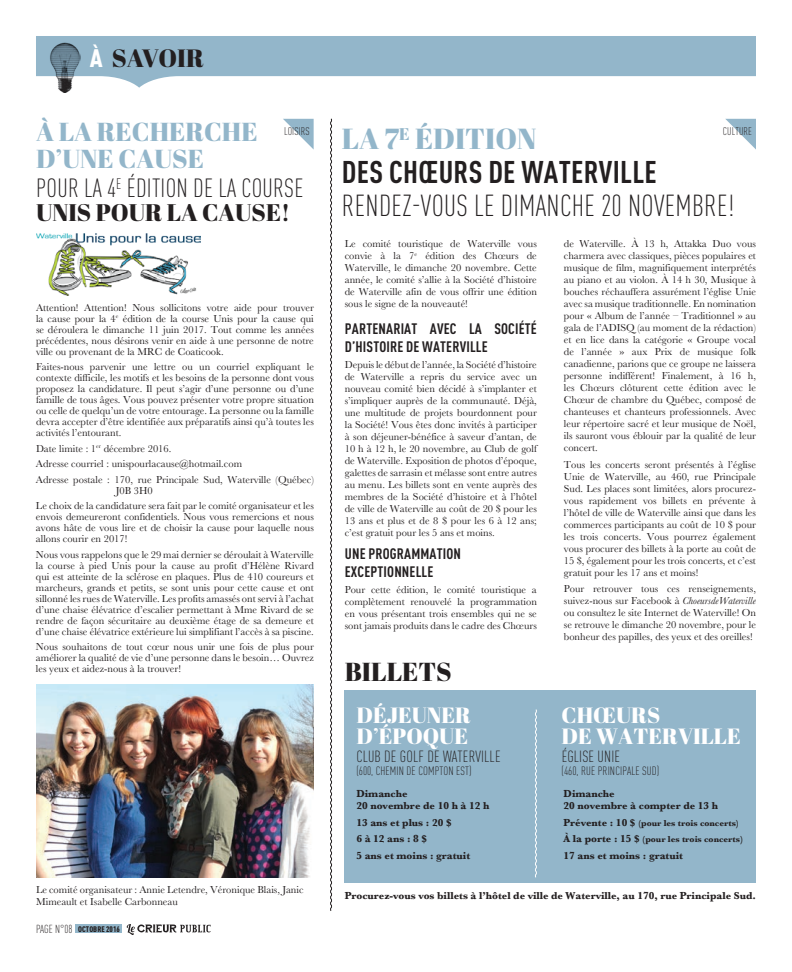
<style>
.page{position:relative;width:792px;height:972px;background:#fff}
.page>*{position:absolute;margin:0;border:0;box-sizing:border-box;transform-origin:0 0}
.t1{font:700 condensed 31px "DINOT";letter-spacing:.01em;color:#231f20}
.t2{font:300 condensed 30px "DINOT";letter-spacing:.01em;color:#231f20}
.t3{font:29px "Abril Fatface";color:#93b6ca}
.t4{font:300 condensed 26px "DINOT";letter-spacing:.01em;color:#231f20}
.t5{font:26px/27px "Abril Fatface";color:#93b6ca}
.t6{font:26px "Abril Fatface";color:#231f20}
.t7{font:25px "Abril Fatface";color:#231f20}
.t8{font:24px "Abril Fatface";color:#231f20}
.t9{font:22px/21px "Abril Fatface";color:#fff}
.t10{font:300 condensed 16px "DINOT";letter-spacing:.01em;color:#231f20}
.t11{font:700 condensed 15px/18px "DINOT";letter-spacing:.01em;color:#231f20}
.t12{font:300 condensed 12px "DINOT";letter-spacing:.01em;color:#231f20}
.t13{font:300 condensed 11.5px "DINOT";color:#231f20}
.t14{font:300 condensed 11px "DINOT";letter-spacing:.01em;color:#231f20}
.t15{font:10.5px/12px "Baskerville";color:#231f20;text-align:justify}
.t16{font:700 10.5px/12px "Baskerville";color:#231f20}
.t17{font:700 9px/16.5px "Baskerville";color:#231f20}
.t18{font:900 condensed 8px "DINOT";letter-spacing:.01em;color:#231f20}
.s1{font-family:"DINOT";font-weight:900;font-stretch:condensed;color:#fff}
.s2{font-weight:300;font-size:11.5px}
.s3{font-family:"Bask Old Face"}
.s4{font-style:italic}
.s5{font-size:10.5px}
</style>
<div class="page">
<div style="left:76px;top:924px;width:46px;height:9px;background:#93b6ca"></div>
<svg style="left:127px;top:924px;width:84px;height:11px"></svg>
<svg style="left:36px;top:36px;width:720px;height:52px;fill:#93b6ca"></svg>
<img style="left:50px;top:42px;width:31px;height:50px">
<div style="left:345px;top:690px;width:411px;height:192px;background:#93b6ca"></div>
<img style="left:36px;top:684px;width:278px;height:194px">
<svg style="left:330px;top:118px;width:2px;height:793px;background:#868384"></svg>
<svg style="left:535px;top:709px;width:2px;height:169px"></svg>
<svg style="left:283px;top:119px;width:31px;height:31px"></svg>
<svg style="left:725px;top:119px;width:31px;height:31px"></svg>
<img style="left:36px;top:234px;width:164px;height:61px">
<h3 class="t7" style="left:90px;top:41px;width:85px"><span class="s1">À</span>SAVOIR</h3>
<h3 class="t5" style="left:36px;top:118px;width:223px">À LA RECHERCHE<br>D’UNE CAUSE</h3>
<h3 class="t4" style="left:36px;top:173px;width:269px">POUR LA 4<sup>E</sup> ÉDITION DE LA COURSE</h3>
<h3 class="t8" style="left:36px;top:196px;width:256px">UNIS POUR LA CAUSE!</h3>
<h3 class="t3" style="left:342px;top:119px;width:195px">LA 7<sup>E</sup> ÉDITION</h3>
<h1 class="t1" style="left:342px;top:154px;width:316px">DES CHŒURS DE WATERVILLE</h1>
<h2 class="t2" style="left:342px;top:188px;width:394px">RENDEZ-VOUS LE DIMANCHE 20 NOVEMBRE!</h2>
<p class="t14" style="left:284px;top:125px;width:26px">LOISIRS</p>
<p class="t14" style="left:723px;top:125px;width:31px">CULTURE</p>
<p class="t15" style="left:36px;top:302px;width:279px;line-height:11px">Attention! Attention! Nous sollicitons votre aide pour trouver la cause pour la 4<sup>e</sup> édition de la course Unis pour la cause qui se déroulera le dimanche 11 juin 2017. Tout comme les années précédentes, nous désirons venir en aide à une personne de notre ville ou provenant de la MRC de Coaticook.</p>
<p class="t15" style="left:36px;top:361px;width:279px;line-height:11px">Faites-nous parvenir une lettre ou un courriel expliquant le contexte difficile, les motifs et les besoins de la personne dont vous proposez la candidature. Il peut s’agir d’une personne ou d’une famille de tous âges. Vous pouvez présenter votre propre situation ou celle de quelqu’un de votre entourage. La personne ou la famille devra accepter d’être identifiée aux préparatifs ainsi qu’à toutes les activités l’entourant.</p>
<p class="t15" style="left:36px;top:441px;width:279px;line-height:15.5px;text-align:left">Date limite : 1<sup>er</sup> décembre 2016.<br>Adresse courriel : unispourlacause@hotmail.com<br>Adresse postale : 170, rue Principale Sud, Waterville (Québec)</p>
<p class="t15" style="left:36px;top:483px;width:279px;line-height:15.5px;text-indent:80px">J0B 3H0<br>Le choix de la candidature sera fait par le comité organisateur et les</p>
<p class="t15" style="left:36px;top:511px;width:279px;line-height:11px">envois demeureront confidentiels. Nous vous remercions et nous avons hâte de vous lire et de choisir la cause pour laquelle nous allons courir en 2017!</p>
<p class="t15" style="left:36px;top:549px;width:279px;line-height:11px">Nous vous rappelons que le 29 mai dernier se déroulait à Waterville la course à pied Unis pour la cause au profit d’Hélène Rivard qui est atteinte de la sclérose en plaques. Plus de 410 coureurs et marcheurs, grands et petits, se sont unis pour cette cause et ont sillonné les rues de Waterville. Les profits amassés ont servi à l’achat d’une chaise élévatrice d’escalier permettant à Mme Rivard de se rendre de façon sécuritaire au deuxième étage de sa demeure et d’une chaise élévatrice extérieure lui simplifiant l’accès à sa piscine.</p>
<p class="t15" style="left:36px;top:641px;width:279px;line-height:11px">Nous souhaitons de tout cœur nous unir une fois de plus pour améliorer la qualité de vie d’une personne dans le besoin… Ouvrez les yeux et aidez-nous à la trouver!</p>
<p class="t15" style="left:36px;top:884px;width:269px">Le comité organisateur : Annie Letendre, Véronique Blais, Janic<br>Mimeault et Isabelle Carbonneau</p>
<p class="t13" style="left:36px;top:922px;width:5px">PAGE</p>
<p class="t18" style="left:55px;top:924px;width:66px"><span class="s2">N°08</span> OCTOBRE 2016</p>
<p class="t15" style="left:345px;top:238px;width:194px">Le comité touristique de Waterville vous convie à la 7<sup>e</sup> édition des Chœurs de Waterville, le dimanche 20 novembre. Cette année, le comité s’allie à la Société d’histoire de Waterville afin de vous offrir une édition sous le signe de la nouveauté!</p>
<h3 class="t11" style="left:345px;top:319px;width:193px">PARTENARIAT AVEC LA SOCIÉTÉ<br>D’HISTOIRE DE WATERVILLE</h3>
<p class="t15" style="left:345px;top:359px;width:194px">Depuis le début de l’année, la Société d’histoire de Waterville a repris du service avec un nouveau comité bien décidé à s’implanter et s’impliquer auprès de la communauté. Déjà, une multitude de projets bourdonnent pour la Société! Vous êtes donc invités à participer à son déjeuner-bénéfice à saveur d’antan, de 10 h à 12 h, le 20 novembre, au Club de golf de Waterville. Exposition de photos d’époque, galettes de sarrasin et mélasse sont entre autres au menu. Les billets sont en vente auprès des membres de la Société d’histoire et à l’hôtel de ville de Waterville au coût de 20 <span class="s3">$</span> pour les 13 ans et plus et de 8 <span class="s3">$</span> pour les 6 à 12 ans; c’est gratuit pour les 5 ans et moins.</p>
<h3 class="t11" style="left:345px;top:544px;width:118px">UNE PROGRAMMATION<br>EXCEPTIONNELLE</h3>
<p class="t15" style="left:345px;top:584px;width:194px">Pour cette édition, le comité touristique a complètement renouvelé la programmation en vous présentant trois ensembles qui ne se sont jamais produits dans le cadre des Chœurs</p>
<h3 class="t6" style="left:345px;top:654px;width:108px">BILLETS</h3>
<h3 class="t9" style="left:356px;top:704px;width:116px">DÉJEUNER<br>D’ÉPOQUE</h3>
<h3 class="t10" style="left:356px;top:747px;width:146px">CLUB DE GOLF DE WATERVILLE</h3>
<p class="t12" style="left:356px;top:764px;width:117px">(600, CHEMIN DE COMPTON EST)</p>
<p class="t15" style="left:564px;top:238px;width:194px">de Waterville. À 13 h, Attakka Duo vous charmera avec classiques, pièces populaires et musique de film, magnifiquement interprétés au piano et au violon. À 14 h 30, Musique à bouches réchauffera assurément l’église Unie avec sa musique traditionnelle. En nomination pour « Album de l’année – Traditionnel » au gala de l’ADISQ (au moment de la rédaction) et en lice dans la catégorie « Groupe vocal de l’année » aux Prix de musique folk canadienne, parions que ce groupe ne laissera personne indifférent! Finalement, à 16 h, les Chœurs clôturent cette édition avec le Chœur de chambre du Québec, composé de chanteuses et chanteurs professionnels. Avec leur répertoire sacré et leur musique de Noël, ils sauront vous éblouir par la qualité de leur concert.</p>
<p class="t15" style="left:564px;top:459px;width:194px">Tous les concerts seront présentés à l’église Unie de Waterville, au 460, rue Principale Sud. Les places sont limitées, alors procurez&shy;vous rapidement vos billets en prévente à l’hôtel de ville de Waterville ainsi que dans les commerces participants au coût de 10 <span class="s3">$</span> pour les trois concerts. Vous pourrez également vous procurer des billets à la porte au coût de 15 <span class="s3">$</span>, également pour les trois concerts, et c’est gratuit pour les 17 ans et moins!</p>
<p class="t15" style="left:564px;top:583px;width:194px">Pour retrouver tous ces renseignements, suivez-nous sur Facebook à <span class="s4">ChoeursdeWaterville </span>ou consultez le site Internet de Waterville! On se retrouve le dimanche 20 novembre, pour le bonheur des papilles, des yeux et des oreilles!</p>
<h3 class="t9" style="left:562px;top:704px;width:181px">CHŒURS<br>DE WATERVILLE</h3>
<h3 class="t10" style="left:562px;top:747px;width:60px">ÉGLISE UNIE</h3>
<p class="t12" style="left:562px;top:764px;width:99px">(460, RUE PRINCIPALE SUD)</p>
<p class="t16" style="left:564px;top:788px;width:156px">Dimanche<br>20 novembre à compter de 13 h</p>
<p class="t17" style="left:564px;top:814px;width:181px"><span class="s5">Prévente : 10 $</span> (pour les trois concerts)<br><span class="s5">À la porte : 15 $</span> (pour les trois concerts)</p>
<p class="t16" style="left:564px;top:849px;width:121px">17 ans et moins : gratuit</p>
<p class="t16" style="left:345px;top:890px;width:413px">Procurez-vous vos billets à l’hôtel de ville de Waterville, au 170, rue Principale Sud.</p>
<p class="t16" style="left:356px;top:788px;width:135px">Dimanche<br>20 novembre de 10 h à 12 h</p>
<p class="t16" style="left:356px;top:814px;width:115px;line-height:16.5px">13 ans et plus : 20 $<br>6 à 12 ans : 8 $<br>5 ans et moins : gratuit</p>
</div>
